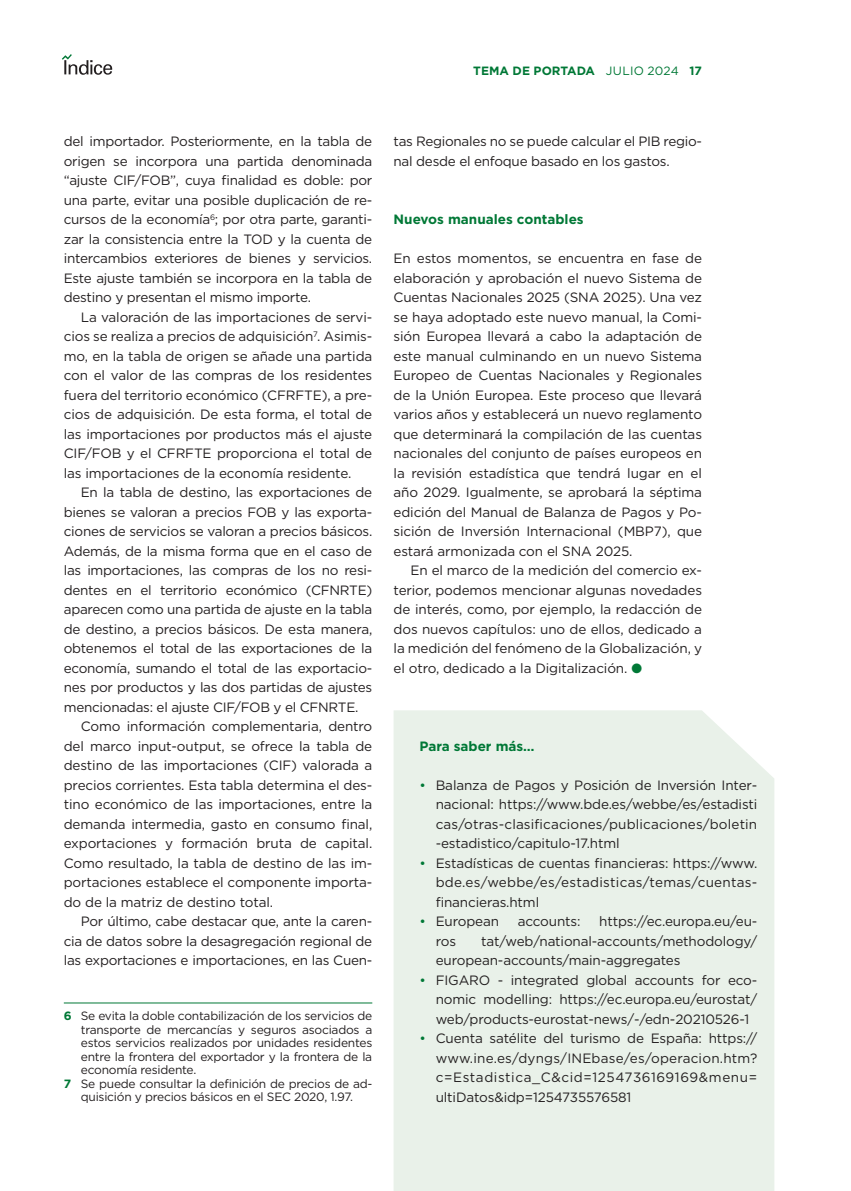
<style>
.page{position:relative;width:851px;height:1191px;background:#fff}
.page>*{position:absolute;margin:0;border:0;box-sizing:border-box;transform-origin:0 0}
._000_texto_comun{font:13.5px/19.5px "Gotham";letter-spacing:-.01em;color:#231f20;text-align:justify}
._00_tit_en_texto{font:700 13.5px "Gotham";color:#007836}
.pie_de_pagina{font:12px/13.5px "Gotham";letter-spacing:-.02em;color:#231f20;text-align:justify}
.t1{font:700 12px "Gotham";color:#007836}
.s1{font-weight:400}
.s2{font-weight:700;color:#007836}
.s3{color:#007836}
</style>
<div class="page">
<svg style="left:62px;top:54px;width:50px;height:21px"></svg>
<hr style="left:64px;top:1002px;width:308px;height:1px;background:#007836">
<div style="left:394px;top:710px;width:380px;height:481px;background:#e9f1e9"></div>
<p class="t1" style="left:473px;top:63px;width:230px">TEMA DE PORTADA <span class="s1">JULIO 2024</span> 17</p>
<p class="_000_texto_comun" style="left:64px;top:131px;width:310px">del importador. Posteriormente, en la tabla de origen se incorpora una partida denominada “ajuste CIF/FOB”, cuya finalidad es doble: por una parte, evitar una posible duplicación de re&shy;cursos de la economía<sup>6</sup>; por otra parte, garanti&shy;zar la consistencia entre la TOD y la cuenta de intercambios exteriores de bienes y servicios.<br>Este ajuste también se incorpora en la tabla de destino y presentan el mismo importe.</p>
<p class="_000_texto_comun" style="left:64px;top:307px;width:310px;text-indent:17px">La valoración de las importaciones de servi&shy;cios se realiza a precios de adquisición<sup>7</sup>. Asimis&shy;mo, en la tabla de origen se añade una partida con el valor de las compras de los residentes fuera del territorio económico (CFRFTE), a pre&shy;cios de adquisición. De esta forma, el total de las importaciones por productos más el ajuste CIF/FOB y el CFRFTE proporciona el total de las importaciones de la economía residente.</p>
<p class="_000_texto_comun" style="left:64px;top:482px;width:310px;text-indent:17px">En la tabla de destino, las exportaciones de bienes se valoran a precios FOB y las exporta&shy;ciones de servicios se valoran a precios básicos.<br>Además, de la misma forma que en el caso de las importaciones, las compras de los no resi&shy;dentes en el territorio económico (CFNRTE) aparecen como una partida de ajuste en la tabla de destino, a precios básicos. De esta manera, obtenemos el total de las exportaciones de la economía, sumando el total de las exportacio&shy;nes por productos y las dos partidas de ajustes mencionadas: el ajuste CIF/FOB y el CFNRTE.</p>
<p class="_000_texto_comun" style="left:64px;top:716px;width:310px;text-indent:17px">Como información complementaria, dentro del marco input-output, se ofrece la tabla de destino de las importaciones (CIF) valorada a precios corrientes. Esta tabla determina el des&shy;tino económico de las importaciones, entre la demanda intermedia, gasto en consumo final, exportaciones y formación bruta de capital.<br>Como resultado, la tabla de destino de las im&shy;portaciones establece el componente importa&shy;do de la matriz de destino total.</p>
<p class="_000_texto_comun" style="left:64px;top:911px;width:310px;text-indent:17px">Por último, cabe destacar que, ante la caren&shy;cia de datos sobre la desagregación regional de las exportaciones e importaciones, en las Cuen-</p>
<p class="pie_de_pagina" style="left:81px;top:1009px;width:293px;text-indent:-17px"><span class="s2">6</span> Se evita la doble contabilización de los servicios de transporte de mercancías y seguros asociados a estos servicios realizados por unidades residentes entre la frontera del exportador y la frontera de la economía residente.</p>
<p class="pie_de_pagina" style="left:64px;top:1076px;width:310px;text-align:center"><span class="s2">7</span> Se puede consultar la definición de precios de ad&shy;quisición y precios básicos en el SEC 2020, 1.97.</p>
<p class="_000_texto_comun" style="left:393px;top:131px;width:310px">tas Regionales no se puede calcular el PIB regio&shy;nal desde el enfoque basado en los gastos.</p>
<p class="_00_tit_en_texto" style="left:393px;top:210px;width:192px">Nuevos manuales contables</p>
<p class="_000_texto_comun" style="left:393px;top:248px;width:310px">En estos momentos, se encuentra en fase de elaboración y aprobación el nuevo Sistema de Cuentas Nacionales 2025 (SNA 2025). Una vez se haya adoptado este nuevo manual, la Comi&shy;sión Europea llevará a cabo la adaptación de este manual culminando en un nuevo Sistema Europeo de Cuentas Nacionales y Regionales de la Unión Europea. Este proceso que llevará varios años y establecerá un nuevo reglamento que determinará la compilación de las cuentas nacionales del conjunto de países europeos en la revisión estadística que tendrá lugar en el año 2029. Igualmente, se aprobará la séptima edición del Manual de Balanza de Pagos y Po&shy;sición de Inversión Internacional (MBP7), que estará armonizada con el SNA 2025.</p>
<p class="_000_texto_comun" style="left:393px;top:560px;width:310px;text-indent:17px">En el marco de la medición del comercio ex&shy;terior, podemos mencionar algunas novedades de interés, como, por ejemplo, la redacción de dos nuevos capítulos: uno de ellos, dedicado a la medición del fenómeno de la Globalización, y el otro, dedicado a la Digitalización. <span class="s3">●</span></p>
<p class="_00_tit_en_texto" style="left:419px;top:737px;width:117px">Para saber más…</p>
<p class="_000_texto_comun" style="left:435px;top:775px;width:323px;text-indent:-16px"><span class="s3">•</span> Balanza de Pagos y Posición de Inversión Inter&shy;nacional: https://www.bde.es/webbe/es/estadisti cas/otras-clasificaciones/publicaciones/boletin -estadistico/capitulo-17.html</p>
<p class="_000_texto_comun" style="left:435px;top:853px;width:323px;text-indent:-16px"><span class="s3">•</span> Estadísticas de cuentas financieras: https://www. bde.es/webbe/es/estadisticas/temas/cuentas&shy;financieras.html</p>
<p class="_000_texto_comun" style="left:419px;top:911px;width:81px"><span class="s3">•</span> European</p>
<p class="_000_texto_comun" style="left:517px;top:911px;width:64px">accounts:</p>
<p class="_000_texto_comun" style="left:599px;top:911px;width:160px">https://ec.europa.eu/eu-</p>
<p class="_000_texto_comun" style="left:435px;top:931px;width:22px">ros</p>
<p class="_000_texto_comun" style="left:435px;top:931px;width:323px;text-indent:46px">tat/web/national-accounts/methodology/ european-accounts/main-aggregates</p>
<p class="_000_texto_comun" style="left:435px;top:970px;width:323px;text-indent:-16px"><span class="s3">•</span> FIGARO - integrated global accounts for eco&shy;nomic modelling: https://ec.europa.eu/eurostat/ web/products-eurostat-news/-/edn-20210526-1</p>
<p class="_000_texto_comun" style="left:435px;top:1028px;width:323px;text-indent:-16px"><span class="s3">•</span> Cuenta satélite del turismo de España: https:// www.ine.es/dyngs/INEbase/es/operacion.htm? c=Estadistica_C&amp;cid=1254736169169&amp;menu= ultiDatos&amp;idp=1254735576581</p>
</div>
